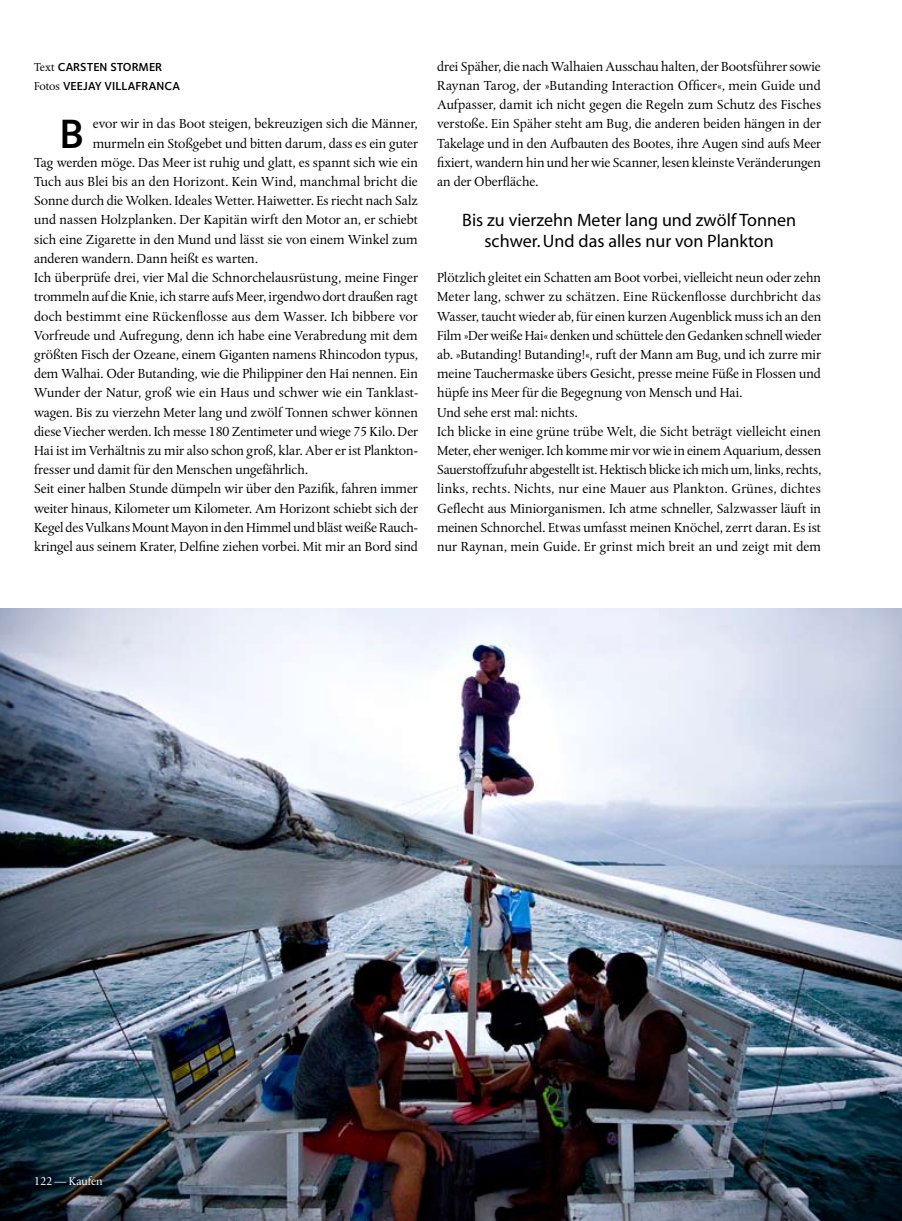
<style>
.page{position:relative;width:902px;height:1221px;background:#fff}
.page>*{position:absolute;margin:0;border:0;box-sizing:border-box;transform-origin:0 0}
.t1{font:600 42.3px "Foundry Sterling";color:#000}
.t2{font:18px/21px "Myriad";color:#000;text-align:center}
.t3{font:13.8px/19.2px "DTL Albertina T";letter-spacing:-.005em;color:#000;text-align:justify}
.t4{font:600 12px/19.2px "Foundry Sterling";color:#000}
.t5{font:12px "DTL Albertina T";letter-spacing:-.01em;color:#fafaf9}
.s1{font-family:"DTL Albertina T";font-weight:400}
</style>
<div class="page">
<img style="left:0;top:608px;width:901px;height:612px">
<p class="t4" style="left:34px;top:57px;width:147px"><span class="s1">Text</span> CARSTEN STORMER<br><span class="s1">Fotos</span> VEEJAY VILLAFRANCA</p>
<h1 class="t1" style="left:60px;top:108px;width:26px">B</h1>
<p class="t3" style="left:93px;top:114px;width:326px">evor wir in das Boot steigen, bekreuzigen sich die Männer,</p>
<p class="t3" style="left:93px;top:133px;width:327px">murmeln ein Stoßgebet und bitten darum, dass es ein guter</p>
<p class="t3" style="left:34px;top:153px;width:385px">Tag werden möge. Das Meer ist ruhig und glatt, es spannt sich wie ein</p>
<p class="t3" style="left:34px;top:172px;width:385px">Tuch aus Blei bis an den Horizont. Kein Wind, manchmal bricht die</p>
<p class="t3" style="left:34px;top:191px;width:385px">Sonne durch die Wolken. Ideales Wetter. Haiwetter. Es riecht nach Salz</p>
<p class="t3" style="left:34px;top:210px;width:385px">und nassen Holzplanken. Der Kapitän wirft den Motor an, er schiebt</p>
<p class="t3" style="left:34px;top:229px;width:385px">sich eine Zigarette in den Mund und lässt sie von einem Winkel zum</p>
<p class="t3" style="left:34px;top:249px;width:225px">anderen wandern. Dann heißt es warten.</p>
<p class="t3" style="left:34px;top:268px;width:385px">Ich überprüfe drei, vier Mal die Schnorchelausrüstung, meine Finger</p>
<p class="t3" style="left:34px;top:287px;width:385px">trommeln auf die Knie, ich starre aufs Meer, irgendwo dort draußen ragt</p>
<p class="t3" style="left:34px;top:306px;width:385px">doch bestimmt eine Rückenflosse aus dem Wasser. Ich bibbere vor</p>
<p class="t3" style="left:34px;top:325px;width:385px">Vorfreude und Aufregung, denn ich habe eine Verabredung mit dem</p>
<p class="t3" style="left:34px;top:345px;width:385px">größten Fisch der Ozeane, einem Giganten namens Rhincodon typus,</p>
<p class="t3" style="left:34px;top:364px;width:385px">dem Walhai. Oder Butanding, wie die Philippiner den Hai nennen. Ein</p>
<p class="t3" style="left:34px;top:383px;width:385px">Wunder der Natur, groß wie ein Haus und schwer wie ein Tanklast-</p>
<p class="t3" style="left:34px;top:402px;width:385px">wagen. Bis zu vierzehn Meter lang und zwölf Tonnen schwer können</p>
<p class="t3" style="left:34px;top:421px;width:385px">diese Viecher werden. Ich messe 180 Zentimeter und wiege 75 Kilo. Der</p>
<p class="t3" style="left:34px;top:441px;width:385px">Hai ist im Verhältnis zu mir also schon groß, klar. Aber er ist Plankton-</p>
<p class="t3" style="left:34px;top:460px;width:275px">fresser und damit für den Menschen ungefährlich.</p>
<p class="t3" style="left:34px;top:479px;width:385px">Seit einer halben Stunde dümpeln wir über den Pazifik, fahren immer</p>
<p class="t3" style="left:34px;top:498px;width:385px">weiter hinaus, Kilometer um Kilometer. Am Horizont schiebt sich der</p>
<p class="t3" style="left:34px;top:517px;width:385px">Kegel des Vulkans Mount Mayon in den Himmel und bläst weiße Rauch-</p>
<p class="t3" style="left:34px;top:537px;width:385px">kringel aus seinem Krater, Delfine ziehen vorbei. Mit mir an Bord sind</p>
<p class="t3" style="left:437px;top:57px;width:385px">drei Späher, die nach Walhaien Ausschau halten, der Bootsführer sowie Raynan Tarog, der »Butanding Interaction Officer«, mein Guide und Aufpasser, damit ich nicht gegen die Regeln zum Schutz des Fisches verstoße. Ein Späher steht am Bug, die anderen beiden hängen in der Takelage und in den Aufbauten des Bootes, ihre Augen sind aufs Meer fixiert, wandern hin und her wie Scanner, lesen kleinste Veränderungen an der Oberfläche.</p>
<h2 class="t2" style="left:462px;top:210px;width:335px">Bis zu vierzehn Meter lang und zwölf Tonnen schwer. Und das alles nur von Plankton</h2>
<p class="t3" style="left:437px;top:268px;width:385px;text-align:left">Plötzlich gleitet ein Schatten am Boot vorbei, vielleicht neun oder zehn Meter lang, schwer zu schätzen. Eine Rückenflosse durchbricht das Wasser, taucht wieder ab, für einen kurzen Augenblick muss ich an den Film »Der weiße Hai« denken und schüttele den Gedanken schnell wieder ab. »Butanding! Butanding!«, ruft der Mann am Bug, und ich zurre mir meine Tauchermaske übers Gesicht, presse meine Füße in Flossen und hüpfe ins Meer für die Begegnung von Mensch und Hai.<br>Und sehe erst mal: nichts.<br>Ich blicke in eine grüne trübe Welt, die Sicht beträgt vielleicht einen Meter, eher weniger. Ich komme mir vor wie in einem Aquarium, dessen Sauerstoffzufuhr abgestellt ist. Hektisch blicke ich mich um, links, rechts, links, rechts. Nichts, nur eine Mauer aus Plankton. Grünes, dichtes Geflecht aus Miniorganismen. Ich atme schneller, Salzwasser läuft in meinen Schnorchel. Etwas umfasst meinen Knöchel, zerrt daran. Es ist nur Raynan, mein Guide. Er grinst mich breit an und zeigt mit dem</p>
<p class="t5" style="left:34px;top:1173px;width:70px">122 — Kaufen</p>
</div>
